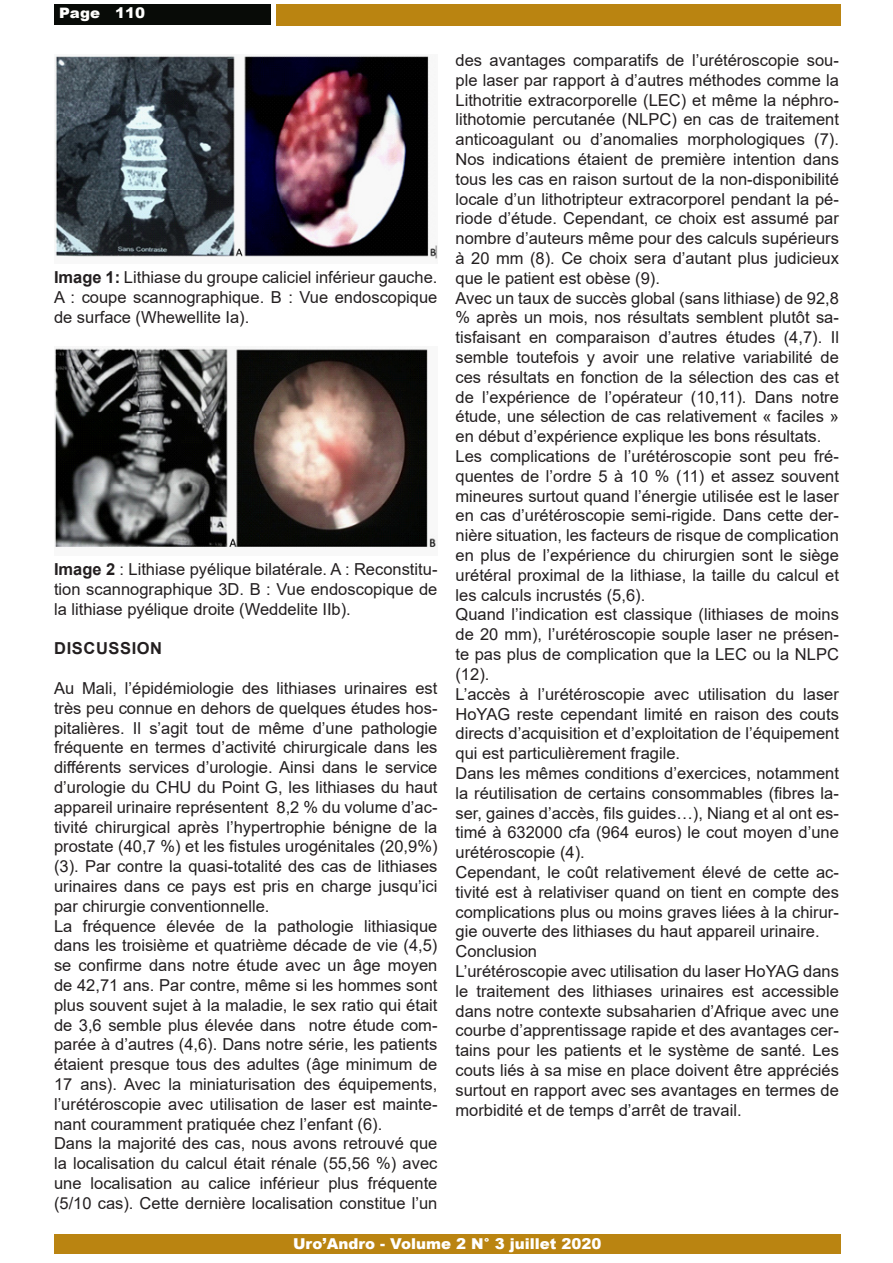
<style>
.page{position:relative;width:893px;height:1263px;background:#fff}
.page>*{position:absolute;margin:0;border:0;box-sizing:border-box;transform-origin:0 0}
.t1{font:16.5px/19.8px "Arial";color:#231f20;text-align:justify}
.t2{font:700 16.5px "Arial";letter-spacing:.035em;color:#231f20}
.t3{font:900 15px "Arial";color:#fff}
.t4{font:900 14.4px "Arial";color:#fffffd;scale:1.04 1}
.s1{font-size:14.7px}
.s2{font-weight:700}
</style>
<div class="page">
<div style="left:276px;top:4px;width:564px;height:22px;background:#ba8411"></div>
<div style="left:54px;top:1234px;width:786px;height:20px;background:#ba8411"></div>
<div style="left:54px;top:5px;width:217px;height:20px;background:#080b07"></div>
<img style="left:54px;top:56px;width:383px;height:203px">
<img style="left:54px;top:346px;width:382px;height:202px">
<p class="t4" style="left:59px;top:3px;width:84px">Page <span class="s1">110</span></p>
<p class="t1" style="left:54px;top:267px;width:385px"><span class="s2">IMAGE 1:</span> Lithiase du groupe caliciel inférieur gauche.<br>A : coupe scannographique. B : Vue endoscopique de surface (Whewellite Ia).</p>
<p class="t1" style="left:54px;top:559px;width:385px"><span class="s2">IMAGE 2</span> : Lithiase pyélique bilatérale. A : Reconstitu&shy;tion scannographique 3D. B : Vue endoscopique de la lithiase pyélique droite (Weddelite IIb).</p>
<p class="t2" style="left:54px;top:637px;width:109px">DISCUSSION</p>
<p class="t1" style="left:54px;top:678px;width:385px">Au Mali, l’épidémiologie des lithiases urinaires est très peu connue en dehors de quelques études hos&shy;pitalières. Il s’agit tout de même d’une pathologie fréquente en termes d’activité chirurgicale dans les différents services d’urologie. Ainsi dans le service d’urologie du CHU du Point G, les lithiases du haut appareil urinaire représentent 8,2 % du volume d’ac&shy;tivité chirurgical après l’hypertrophie bénigne de la prostate (40,7 %) et les fistules urogénitales (20,9%) (3). Par contre la quasi-totalité des cas de lithiases urinaires dans ce pays est pris en charge jusqu’ici par chirurgie conventionnelle.</p>
<p class="t1" style="left:54px;top:916px;width:385px">La fréquence élevée de la pathologie lithiasique dans les troisième et quatrième décade de vie (4,5) se confirme dans notre étude avec un âge moyen de 42,71 ans. Par contre, même si les hommes sont plus souvent sujet à la maladie, le sex ratio qui était de 3,6 semble plus élevée dans notre étude com&shy;parée à d’autres (4,6). Dans notre série, les patients étaient presque tous des adultes (âge minimum de 17 ans). Avec la miniaturisation des équipements, l’urétéroscopie avec utilisation de laser est mainte&shy;nant couramment pratiquée chez l’enfant (6).</p>
<p class="t1" style="left:54px;top:1134px;width:385px">Dans la majorité des cas, nous avons retrouvé que la localisation du calcul était rénale (55,56 %) avec une localisation au calice inférieur plus fréquente (5/10 cas). Cette dernière localisation constitue l’un</p>
<p class="t1" style="left:455px;top:50px;width:385px">des avantages comparatifs de l’urétéroscopie sou&shy;ple laser par rapport à d’autres méthodes comme la Lithotritie extracorporelle (LEC) et même la néphro&shy;lithotomie percutanée (NLPC) en cas de traitement anticoagulant ou d’anomalies morphologiques (7).<br>Nos indications étaient de première intention dans tous les cas en raison surtout de la non-disponibilité locale d’un lithotripteur extracorporel pendant la pé&shy;riode d’étude. Cependant, ce choix est assumé par nombre d’auteurs même pour des calculs supérieurs à 20 mm (8). Ce choix sera d’autant plus judicieux que le patient est obèse (9).</p>
<p class="t1" style="left:455px;top:288px;width:385px">Avec un taux de succès global (sans lithiase) de 92,8 % après un mois, nos résultats semblent plutôt sa&shy;tisfaisant en comparaison d’autres études (4,7). Il semble toutefois y avoir une relative variabilité de ces résultats en fonction de la sélection des cas et de l’expérience de l’opérateur (10,11). Dans notre étude, une sélection de cas relativement « faciles » en début d’expérience explique les bons résultats.</p>
<p class="t1" style="left:455px;top:446px;width:385px">Les complications de l’urétéroscopie sont peu fré&shy;quentes de l’ordre 5 à 10 % (11) et assez souvent mineures surtout quand l’énergie utilisée est le laser en cas d’urétéroscopie semi-rigide. Dans cette der&shy;nière situation, les facteurs de risque de complication en plus de l’expérience du chirurgien sont le siège urétéral proximal de la lithiase, la taille du calcul et les calculs incrustés (5,6).</p>
<p class="t1" style="left:455px;top:605px;width:385px">Quand l’indication est classique (lithiases de moins de 20 mm), l’urétéroscopie souple laser ne présen&shy;te pas plus de complication que la LEC ou la NLPC (12).</p>
<p class="t1" style="left:455px;top:684px;width:385px">L’accès à l’urétéroscopie avec utilisation du laser HoYAG reste cependant limité en raison des couts directs d’acquisition et d’exploitation de l’équipement qui est particulièrement fragile.</p>
<p class="t1" style="left:455px;top:763px;width:385px">Dans les mêmes conditions d’exercices, notamment la réutilisation de certains consommables (fibres la&shy;ser, gaines d’accès, fils guides…), Niang et al ont es&shy;timé à 632000 cfa (964 euros) le cout moyen d’une urétéroscopie (4).</p>
<p class="t1" style="left:455px;top:862px;width:385px">Cependant, le coût relativement élevé de cette ac&shy;tivité est à relativiser quand on tient en compte des complications plus ou moins graves liées à la chirur&shy;gie ouverte des lithiases du haut appareil urinaire.</p>
<p class="t1" style="left:455px;top:941px;width:83px">Conclusion</p>
<p class="t1" style="left:455px;top:961px;width:385px">L’urétéroscopie avec utilisation du laser HoYAG dans le traitement des lithiases urinaires est accessible dans notre contexte subsaharien d’Afrique avec une courbe d’apprentissage rapide et des avantages cer&shy;tains pour les patients et le système de santé. Les couts liés à sa mise en place doivent être appréciés surtout en rapport avec ses avantages en termes de morbidité et de temps d’arrêt de travail.</p>
<p class="t3" style="left:293px;top:1232px;width:310px">Uro’Andro - Volume 2 N° 3 juillet 2020</p>
</div>
